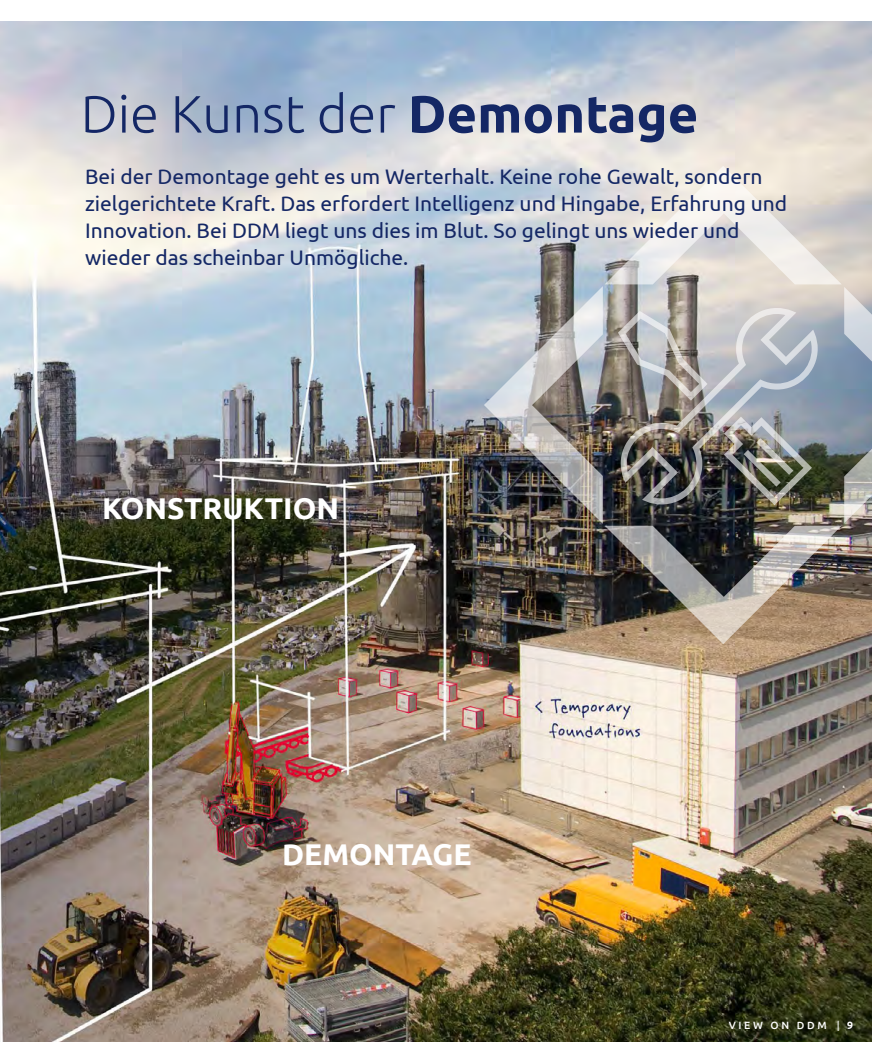
<style>
.page{position:relative;width:893px;height:1063px;background:#fff}
.page>*{position:absolute;margin:0;border:0;box-sizing:border-box;transform-origin:0 0}
.t1{font:300 52.5px "Ubuntu";color:#142765}
.t2{font:700 30px "Ubuntu";color:#fff}
.t3{font:21px/27px "Ubuntu";color:#142765}
.t4{font:500 10.5px "Ubuntu";letter-spacing:.25em;color:#fff}
.s1{font-weight:700}
.s2{font-weight:400}
</style>
<div class="page">
<img style="left:0;top:22px;width:872px;height:1020px">
<img style="left:484px;top:166px;width:388px;height:478px">
<img style="left:621px;top:308px;width:197px;height:196px">
<svg style="left:618px;top:311px;width:90px;height:90px"></svg>
<img style="left:724px;top:417px;width:88px;height:88px">
<svg style="left:513px;top:71px;width:10px;height:5px"></svg>
<h1 class="t1" style="left:81px;top:82px;width:619px">Die Kunst der <span class="s1">Demontage</span></h1>
<p class="t3" style="left:85px;top:162px;width:704px">Bei der Demontage geht es um Werterhalt. Keine rohe Gewalt, sondern zielgerichtete Kraft. Das erfordert Intelligenz und Hingabe, Erfahrung und Innovation. Bei DDM liegt uns dies im Blut. So gelingt uns wieder und wieder das scheinbar Unmögliche.</p>
<h2 class="t2" style="left:102px;top:490px;width:238px">KONSTRUKTION</h2>
<h2 class="t2" style="left:282px;top:836px;width:191px">DEMONTAGE</h2>
<p class="t4" style="left:729px;top:1018px;width:126px">VIEW ON DDM <span class="s2">|</span> <span class="s1">9</span></p>
</div>
